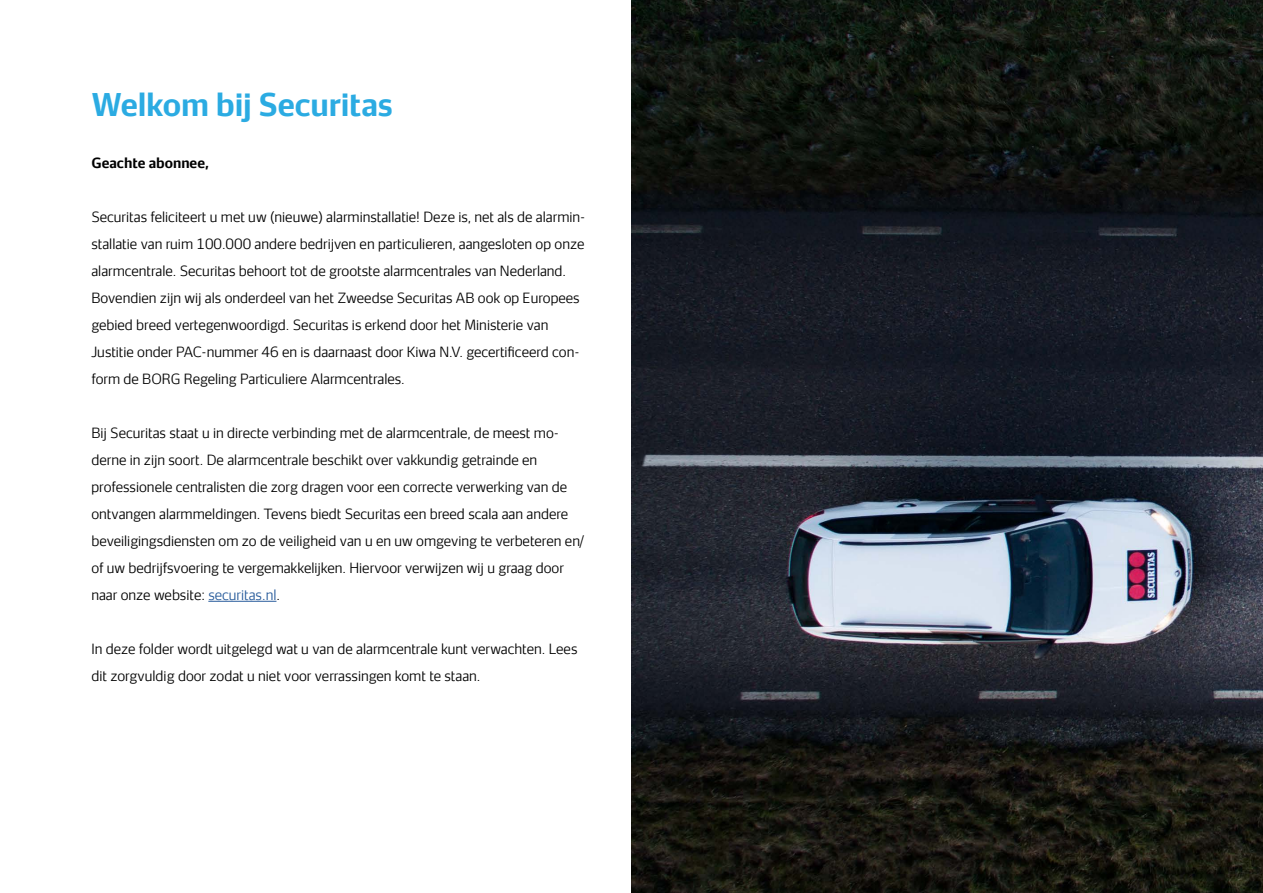
<style>
.page{position:relative;width:1263px;height:893px;background:#fff}
.page>*{position:absolute;margin:0;border:0;box-sizing:border-box;transform-origin:0 0}
.t1{font:700 30px "Securitas Sans TT";letter-spacing:-.01em;color:#2babe2}
.t2{font:300 13.5px/27px "Securitas Sans TT";color:#000}
.t3{font:700 13.5px "Securitas Sans TT";color:#000}
.s1{color:#275b9b}
</style>
<div class="page">
<hr style="left:208px;top:601px;width:68px;height:1px;background:#275b9b">
<img style="left:631px;top:0;width:632px;height:893px">
<h1 class="t1" style="left:91px;top:78px;width:303px">Welkom bij Securitas</h1>
<p class="t3" style="left:91px;top:151px;width:119px">Geachte abonnee,</p>
<p class="t2" style="left:91px;top:202px;width:495px">Securitas feliciteert u met uw (nieuwe) alarminstallatie! Deze is, net als de alarmin&shy;stallatie van ruim 100.000 andere bedrijven en particulieren, aangesloten op onze alarmcentrale. Securitas behoort tot de grootste alarmcentrales van Nederland.<br>Bovendien zijn wij als onderdeel van het Zweedse Securitas AB ook op Europees gebied breed vertegenwoordigd. Securitas is erkend door het Ministerie van Justitie onder PAC-nummer 46 en is daarnaast door Kiwa N.V. gecertificeerd con&shy;form de BORG Regeling Particuliere Alarmcentrales.</p>
<p class="t2" style="left:91px;top:418px;width:494px">Bij Securitas staat u in directe verbinding met de alarmcentrale, de meest mo&shy;derne in zijn soort. De alarmcentrale beschikt over vakkundig getrainde en professionele centralisten die zorg dragen voor een correcte verwerking van de ontvangen alarmmeldingen. Tevens biedt Securitas een breed scala aan andere beveiligingsdiensten om zo de veiligheid van u en uw omgeving te verbeteren en/ of uw bedrijfsvoering te vergemakkelijken. Hiervoor verwijzen wij u graag door naar onze website: <span class="s1">securitas.nl</span>.</p>
<p class="t2" style="left:91px;top:634px;width:488px">In deze folder wordt uitgelegd wat u van de alarmcentrale kunt verwachten. Lees dit zorgvuldig door zodat u niet voor verrassingen komt te staan.</p>
</div>
